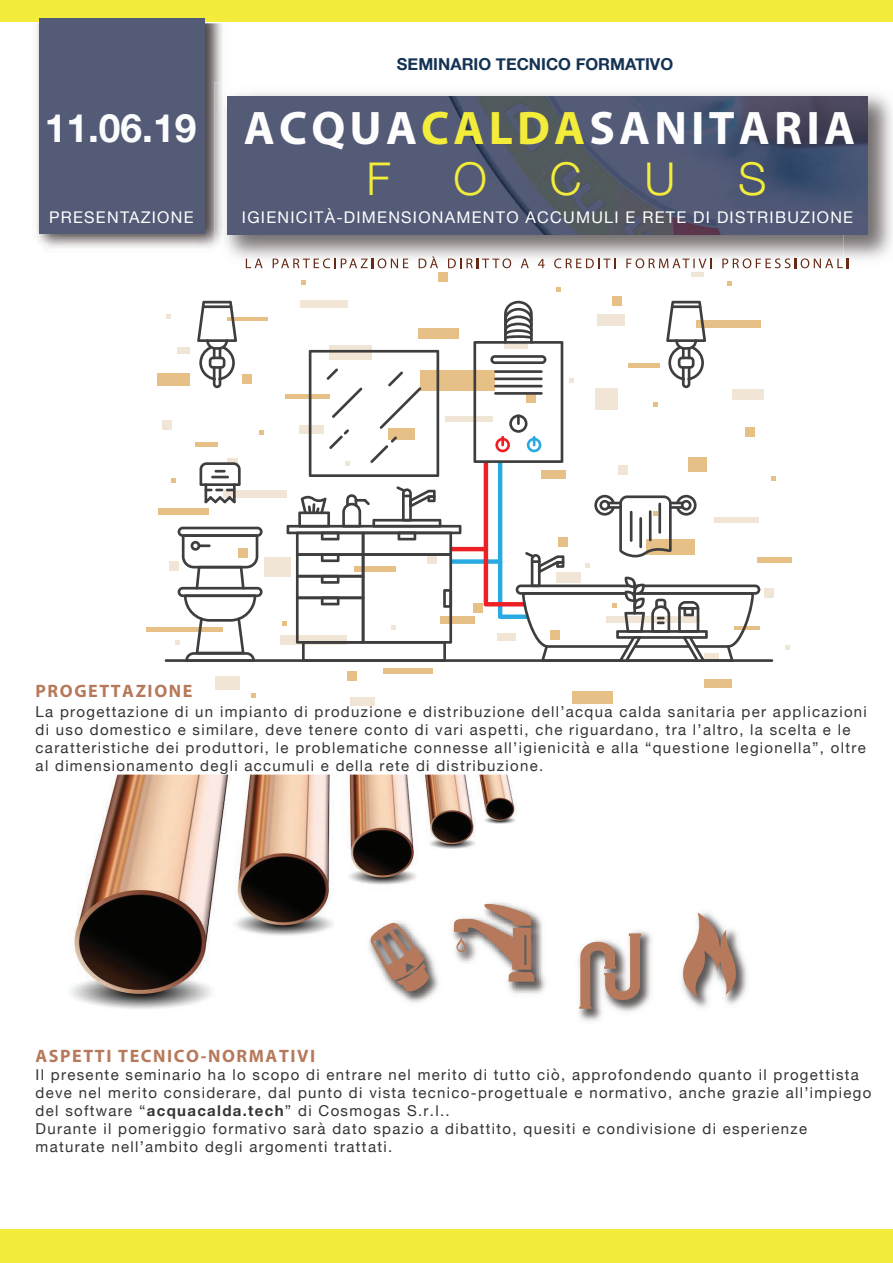
<style>
.page{position:relative;width:893px;height:1263px;background:#fff}
.page>*{position:absolute;margin:0;border:0;box-sizing:border-box;transform-origin:0 0}
.t1{font:700 47.25px "Myriad Pro";letter-spacing:.09em;color:#fdfdfd}
.t2{font:300 45.15px "Helvetica Neue";color:#f3ec3a}
.t3{font:700 39px "Helvetica Neue";color:#fbfcfd}
.t4{font:700 18px "Myriad Pro";letter-spacing:.09em;color:#b6795b}
.t5{font:700 16.5px "Helvetica Neue";color:#133254}
.t6{font:16.2px "Helvetica Neue";letter-spacing:.08em;color:#fff}
.t7{font:15px/18px "Helvetica Neue";letter-spacing:.09em;color:#333434}
.s1{color:#f3ec3a}
.s2{font-weight:700}
</style>
<div class="page">
<div style="left:243px;top:375px;width:9px;height:9px;background:#e7c087"></div>
<div style="left:439px;top:272px;width:9px;height:9px;background:#e7c087"></div>
<div style="left:764px;top:588px;width:9px;height:10px;background:#f1e5d6"></div>
<div style="left:169px;top:562px;width:10px;height:9px;background:#f1e5d6"></div>
<div style="left:612px;top:297px;width:10px;height:9px;background:#e7c087"></div>
<div style="left:162px;top:421px;width:10px;height:9px;background:#f1e5d6"></div>
<div style="left:347px;top:671px;width:9px;height:10px;background:#e7c087"></div>
<svg style="left:259px;top:430px;width:5px;height:4px"></svg>
<svg style="left:727px;top:281px;width:5px;height:5px"></svg>
<svg style="left:556px;top:287px;width:5px;height:4px"></svg>
<svg style="left:785px;top:645px;width:4px;height:4px"></svg>
<svg style="left:771px;top:476px;width:5px;height:5px"></svg>
<svg style="left:251px;top:693px;width:5px;height:5px"></svg>
<svg style="left:171px;top:478px;width:5px;height:5px"></svg>
<svg style="left:301px;top:280px;width:4px;height:5px"></svg>
<svg style="left:166px;top:314px;width:5px;height:5px"></svg>
<div style="left:158px;top:373px;width:32px;height:13px;background:#e7c087"></div>
<div style="left:223px;top:490px;width:63px;height:7px;background:#f1e5d6"></div>
<div style="left:158px;top:508px;width:50px;height:6px;background:#e7c087"></div>
<div style="left:264px;top:557px;width:27px;height:19px;background:#f1e5d6"></div>
<div style="left:697px;top:320px;width:64px;height:8px;background:#e7c087"></div>
<div style="left:732px;top:389px;width:32px;height:10px;background:#f1e5d6"></div>
<div style="left:757px;top:557px;width:35px;height:5px;background:#e7c087"></div>
<div style="left:572px;top:691px;width:41px;height:13px;background:#e7c087"></div>
<div style="left:280px;top:635px;width:67px;height:9px;background:#f1e5d6"></div>
<div style="left:216px;top:676px;width:24px;height:13px;background:#f1e5d6"></div>
<div style="left:704px;top:679px;width:27px;height:8px;background:#e7c087"></div>
<div style="left:384px;top:669px;width:49px;height:5px;background:#e7c087"></div>
<div style="left:350px;top:697px;width:25px;height:9px;background:#f1e5d6"></div>
<div style="left:300px;top:300px;width:48px;height:8px;background:#f1e5d6"></div>
<div style="left:177px;top:348px;width:12px;height:6px;background:#f1e5d6"></div>
<hr style="left:227px;top:318px;width:41px;height:3px;background:#e7c087">
<hr style="left:195px;top:442px;width:23px;height:4px;background:#e7c087">
<div style="left:227px;top:458px;width:11px;height:7px;background:#f1e5d6"></div>
<hr style="left:691px;top:272px;width:13px;height:4px;background:#f1e5d6">
<hr style="left:146px;top:627px;width:76px;height:4px;background:#e7c087">
<hr style="left:165px;top:659px;width:608px;height:3px;background:#3e3e3f">
<svg style="left:175px;top:527px;width:88px;height:135px"></svg>
<svg style="left:200px;top:462px;width:41px;height:41px"></svg>
<svg style="left:197px;top:301px;width:40px;height:87px"></svg>
<hr style="left:202px;top:305px;width:30px;height:3px;background:#3e3e3f">
<svg style="left:282px;top:301px;width:478px;height:361px"></svg>
<div style="left:0;top:0;width:893px;height:21px;background:#f3ec3a"></div>
<img style="left:36px;top:23px;width:187px;height:225px">
<div style="left:39px;top:18px;width:166px;height:216px;background:#545b77"></div>
<div style="left:0;top:1229px;width:893px;height:34px;background:#f3ec3a"></div>
<img style="left:229px;top:93px;width:664px;height:176px">
<img style="left:229px;top:234px;width:614px;height:35px">
<svg style="left:246px;top:259px;width:17px;height:9px"></svg>
<svg style="left:273px;top:259px;width:26px;height:9px"></svg>
<img style="left:303px;top:258px;width:27px;height:10px">
<svg style="left:334px;top:258px;width:74px;height:10px"></svg>
<svg style="left:419px;top:256px;width:19px;height:12px"></svg>
<svg style="left:448px;top:258px;width:63px;height:10px"></svg>
<svg style="left:521px;top:259px;width:8px;height:9px"></svg>
<img style="left:532px;top:259px;width:16px;height:9px">
<svg style="left:538px;top:259px;width:7px;height:9px"></svg>
<svg style="left:554px;top:258px;width:62px;height:10px"></svg>
<svg style="left:626px;top:258px;width:170px;height:10px"></svg>
<img style="left:801px;top:258px;width:20px;height:10px">
<svg style="left:825px;top:259px;width:23px;height:9px"></svg>
<img style="left:214px;top:82px;width:15px;height:166px">
<img style="left:227px;top:97px;width:641px;height:137px">
<img style="left:71px;top:774px;width:446px;height:235px">
<img style="left:578px;top:931px;width:169px;height:90px">
<img style="left:366px;top:899px;width:180px;height:110px">
<svg style="left:370px;top:923px;width:60px;height:70px"></svg>
<svg style="left:675px;top:912px;width:66px;height:85px"></svg>
<svg style="left:454px;top:902px;width:80px;height:80px"></svg>
<svg style="left:579px;top:933px;width:62px;height:76px"></svg>
<h3 class="t3" style="left:45px;top:98px;width:153px">11.06.19</h3>
<p class="t6" style="left:49px;top:205px;width:146px">PRESENTAZIONE</p>
<p class="t5" style="left:397px;top:51px;width:278px">SEMINARIO TECNICO FORMATIVO</p>
<h1 class="t1" style="left:244px;top:97px;width:613px">ACQUA<span class="s1">CALDA</span>SANITARIA</h1>
<h2 class="t2" style="left:366px;top:142px;width:26px">F</h2>
<h2 class="t2" style="left:454px;top:142px;width:35px">O</h2>
<h2 class="t2" style="left:550px;top:142px;width:33px">C</h2>
<h2 class="t2" style="left:644px;top:142px;width:32px">U</h2>
<h2 class="t2" style="left:738px;top:142px;width:30px">S</h2>
<p class="t6" style="left:242px;top:205px;width:613px">IGIENICITÀ-DIMENSIONAMENTO ACCUMULI E RETE DI DISTRIBUZIONE</p>
<p class="t4" style="left:36px;top:680px;width:158px">PROGETTAZIONE</p>
<p class="t7" style="left:36px;top:703px;width:833px">La progettazione di un impianto di produzione e distribuzione dell’acqua calda sanitaria per applicazioni di uso domestico e similare, deve tenere conto di vari aspetti, che riguardano, tra l’altro, la scelta e le caratteristiche dei produttori, le problematiche connesse all’igienicità e alla “questione legionella”, oltre al dimensionamento degli accumuli e della rete di distribuzione.</p>
<p class="t4" style="left:36px;top:1044px;width:281px">ASPETTI TECNICO-NORMATIVI</p>
<p class="t7" style="left:36px;top:1067px;width:837px">Il presente seminario ha lo scopo di entrare nel merito di tutto ciò, approfondendo quanto il progettista deve nel merito considerare, dal punto di vista tecnico-progettuale e normativo, anche grazie all’impiego del software “<span class="s2">acquacalda.tech</span>” di Cosmogas S.r.l..<br>Durante il pomeriggio formativo sarà dato spazio a dibattito, quesiti e condivisione di esperienze maturate nell’ambito degli argomenti trattati.</p>
</div>
